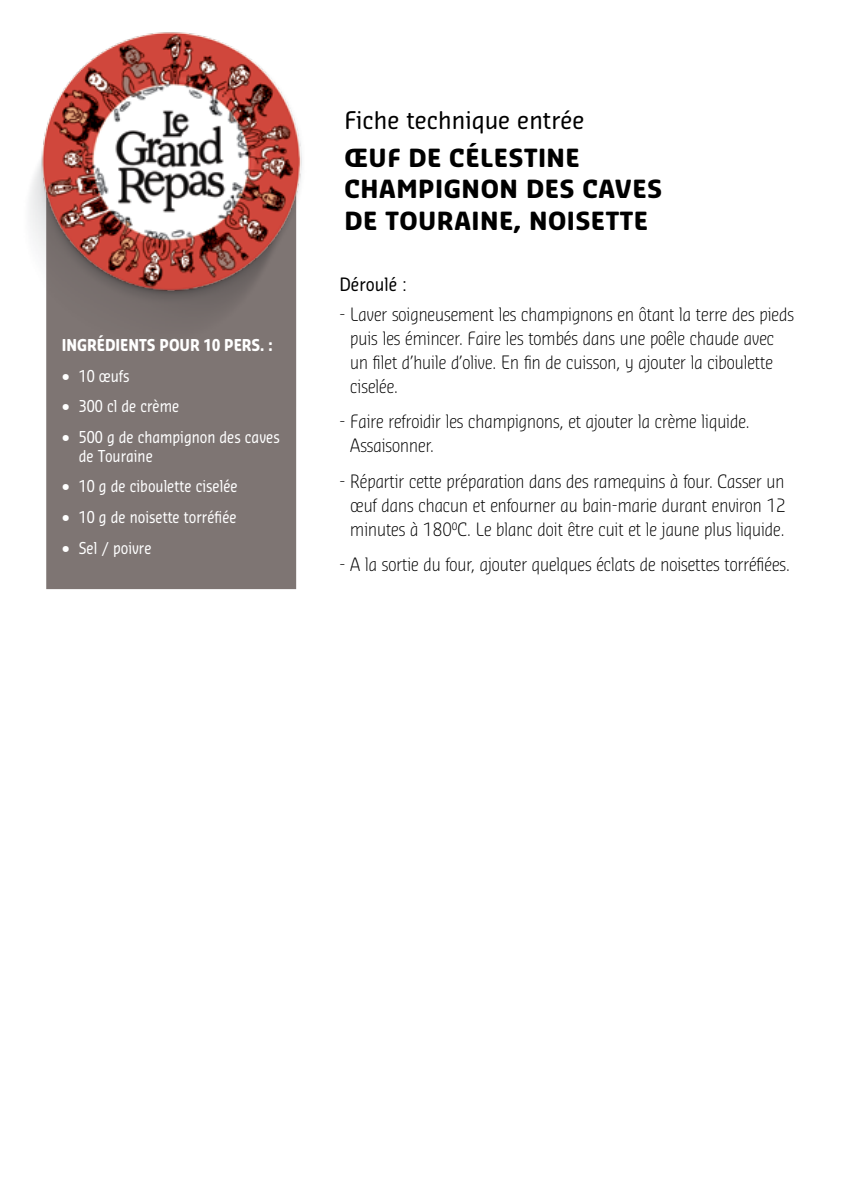
<style>
.page{position:relative;width:842px;height:1191px;background:#fff}
.page>*{position:absolute;margin:0;border:0;box-sizing:border-box;transform-origin:0 0}
.t1{font:700 24.4px/31.6px "Sansa Con Soft Std";letter-spacing:.02em;color:#000;scale:1.08 1}
.t2{font:23.8px "Sansa Con Soft Std";color:#000;scale:1.08 1}
.t3{font:300 18px/24px "Sansa Con Soft Std";color:#000}
.t4{font:18px "Sansa Con Soft Std";color:#000}
.t5{font:16px/19.2px "Sansa Con Soft Std";color:#fff}
.t6{font:700 16px "Sansa Con Soft Std";color:#fff;scale:.95 1}
</style>
<div class="page">
<div style="left:46px;top:406px;width:250px;height:183px;background:#7e7573"></div>
<div style="left:46px;top:269px;width:251px;height:137px;background:#7e7573"></div>
<img style="left:19px;top:31px;width:304px;height:304px;border-radius:152px">
<p class="t6" style="left:62px;top:334px;width:224px">INGRÉDIENTS POUR 10 PERS. :</p>
<p class="t5" style="left:62px;top:365px;width:69px">• 10 œufs</p>
<p class="t5" style="left:62px;top:396px;width:119px">• 300 cl de crème</p>
<p class="t5" style="left:79px;top:426px;width:203px;text-indent:-17px">• 500 g de champignon des caves de Touraine</p>
<p class="t5" style="left:62px;top:476px;width:177px">• 10 g de ciboulette ciselée</p>
<p class="t5" style="left:62px;top:506px;width:176px">• 10 g de noisette torréfiée</p>
<p class="t5" style="left:62px;top:537px;width:91px">• Sel / poivre</p>
<h2 class="t2" style="left:344px;top:104px;width:224px">Fiche technique entrée</h2>
<h1 class="t1" style="left:344px;top:141px;width:296px">ŒUF DE CÉLESTINE<br>CHAMPIGNON DES CAVES<br>DE TOURAINE, NOISETTE</h1>
<p class="t4" style="left:340px;top:273px;width:69px">Déroulé :</p>
<p class="t3" style="left:350px;top:301px;width:445px;text-indent:-11px">- Laver soigneusement les champignons en ôtant la terre des pieds puis les émincer. Faire les tombés dans une poêle chaude avec un filet d’huile d’olive. En fin de cuisson, y ajouter la ciboulette ciselée.</p>
<p class="t3" style="left:350px;top:409px;width:401px;text-indent:-11px">- Faire refroidir les champignons, et ajouter la crème liquide.<br>Assaisonner.</p>
<p class="t3" style="left:340px;top:468px;width:448px;text-align:center">- Répartir cette préparation dans des ramequins à four. Casser un œuf dans chacun et enfourner au bain-marie durant environ 12 minutes à 180°C. Le blanc doit être cuit et le jaune plus liquide.</p>
<p class="t3" style="left:340px;top:551px;width:452px">- A la sortie du four, ajouter quelques éclats de noisettes torréfiées.</p>
</div>
